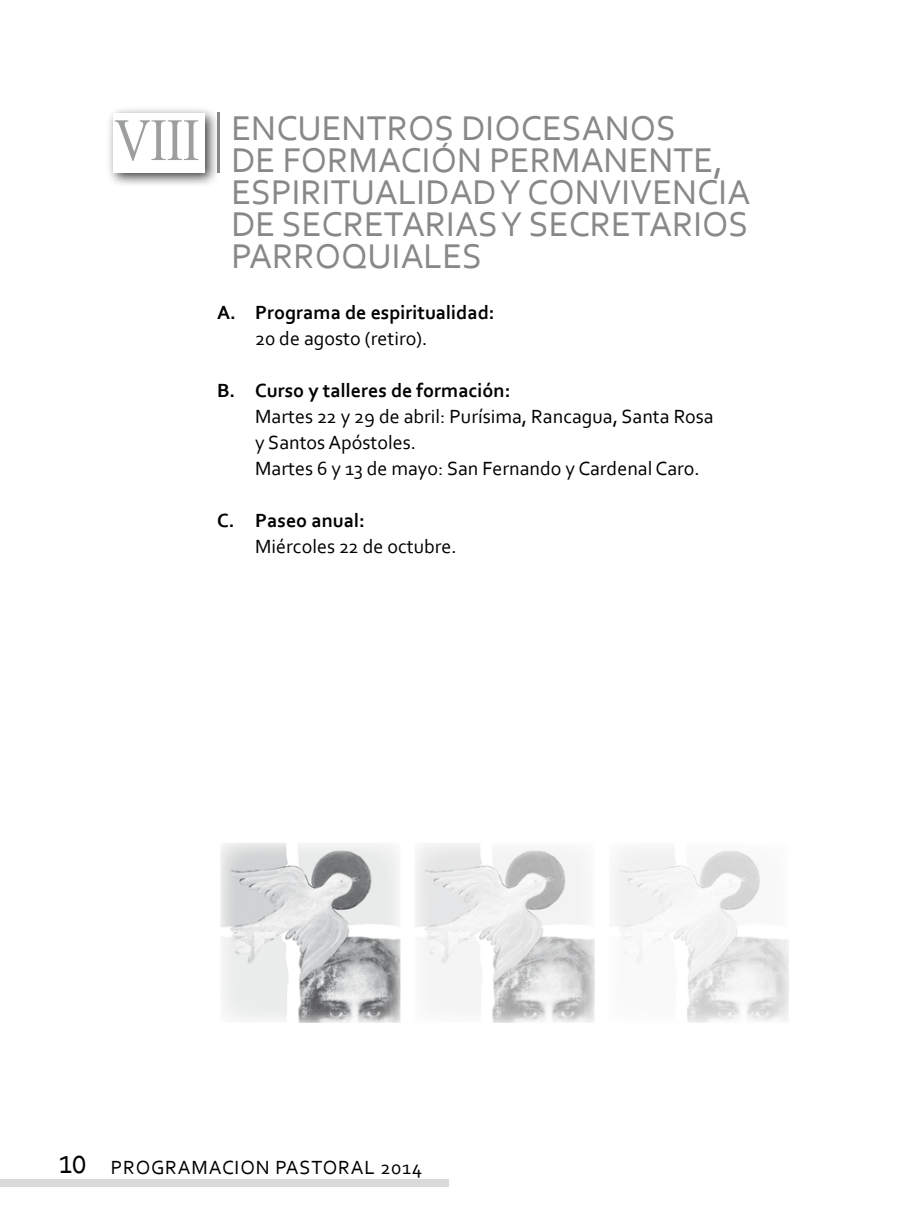
<style>
.page{position:relative;width:908px;height:1219px;background:#fff}
.page>*{position:absolute;margin:0;border:0;box-sizing:border-box;transform-origin:0 0}
.t1{font:36px/32px "Corbel";color:#87888a}
.t2{font:20px/26px "Corbel";color:#000}
.t3{font:700 20px "Corbel";color:#000}
.t4{font:20px "Corbel";letter-spacing:.04em;color:#000}
.s1{font-family:"Times New Roman";font-size:60px;color:#9c9e9f}
.s2{font-size:36px}
</style>
<div class="page">
<div style="left:0;top:1179px;width:448px;height:8px;background:#d9dadb"></div>
<div style="left:106px;top:106px;width:113px;height:81px;background:#000;opacity:.75"></div>
<div style="left:113px;top:113px;width:92px;height:59px;background:#fff"></div>
<hr style="left:217px;top:113px;width:2px;height:60px;background:#87888a">
<img style="left:221px;top:844px;width:178px;height:178px">
<div style="left:217px;top:840px;width:186px;height:186px;border:3px solid #fff"></div>
<img style="left:415px;top:844px;width:178px;height:178px">
<img style="left:615px;top:849px;width:172px;height:173px">
<h1 class="t1" style="left:231px;top:111px;width:520px;text-indent:-117px"><span class="s1">VIII</span> ENCUENTROS DIOCESANOS<br>DE FORMACIÓN PERMANENTE,<br>ESPIRITUALIDAD Y CONVIVENCIA<br>DE SECRETARIAS Y SECRETARIOS<br>PARROQUIALES</h1>
<p class="t3" style="left:217px;top:300px;width:279px">A. Programa de espiritualidad:</p>
<p class="t2" style="left:255px;top:325px;width:174px">20 de agosto (retiro).</p>
<p class="t3" style="left:217px;top:378px;width:295px">B. Curso y talleres de formación:</p>
<p class="t2" style="left:255px;top:403px;width:460px">Martes 22 y 29 de abril: Purísima, Rancagua, Santa Rosa y Santos Apóstoles.<br>Martes 6 y 13 de mayo: San Fernando y Cardenal Caro.</p>
<p class="t3" style="left:217px;top:508px;width:149px">C. Paseo anual:</p>
<p class="t2" style="left:255px;top:533px;width:203px">Miércoles 22 de octubre.</p>
<p class="t4" style="left:59px;top:1155px;width:364px"><span class="s2">10</span> PROGRAMACION PASTORAL 2014</p>
</div>
